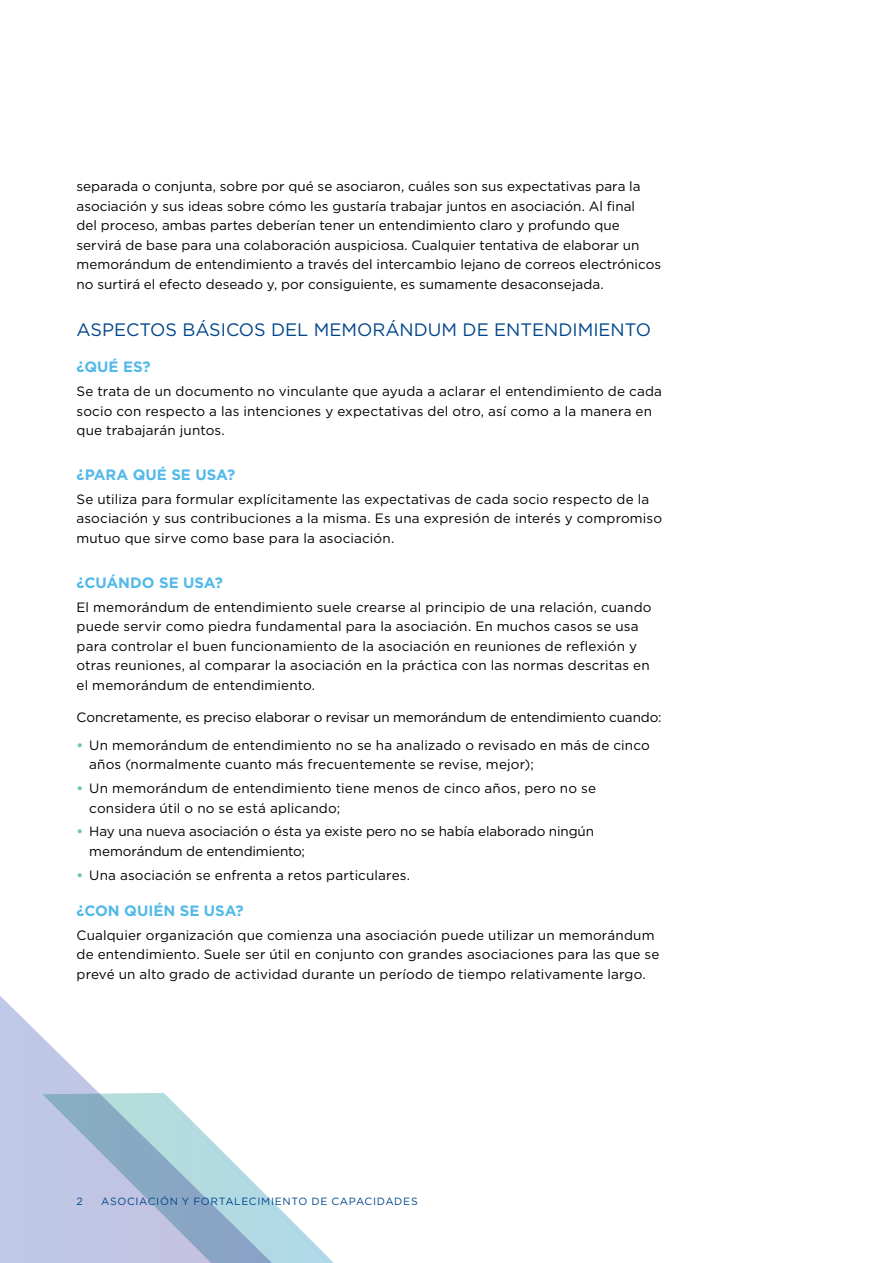
<style>
.page{position:relative;width:893px;height:1263px;background:#fff}
.page>*{position:absolute;margin:0;border:0;box-sizing:border-box;transform-origin:0 0}
.t1{font:18px "Gotham";color:#00468b}
.t2{font:700 15px "Gotham";color:#52b9e9}
.t3{font:13.5px/19.5px "Gotham";letter-spacing:.005em;color:#000}
.t4{font:10.5px "Gotham";letter-spacing:.065em;color:#00468b}
.s1{font-weight:700;color:#69c6b4}
</style>
<div class="page">
<svg style="left:0;top:996px;width:99px;height:267px"></svg>
<svg style="left:43px;top:1093px;width:291px;height:170px"></svg>
<p class="t3" style="left:77px;top:176px;width:586px">separada o conjunta, sobre por qué se asociaron, cuáles son sus expectativas para la asociación y sus ideas sobre cómo les gustaría trabajar juntos en asociación. Al final<br>del proceso, ambas partes deberían tener un entendimiento claro y profundo que servirá de base para una colaboración auspiciosa. Cualquier tentativa de elaborar un memorándum de entendimiento a través del intercambio lejano de correos electrónicos no surtirá el efecto deseado y, por consiguiente, es sumamente desaconsejada.</p>
<h1 class="t1" style="left:77px;top:318px;width:576px">ASPECTOS BÁSICOS DEL MEMORÁNDUM DE ENTENDIMIENTO</h1>
<p class="t2" style="left:77px;top:357px;width:76px">¿QUÉ ES?</p>
<p class="t3" style="left:77px;top:381px;width:587px">Se trata de un documento no vinculante que ayuda a aclarar el entendimiento de cada socio con respecto a las intenciones y expectativas del otro, así como a la manera en que trabajarán juntos.</p>
<p class="t2" style="left:77px;top:465px;width:160px">¿PARA QUÉ SE USA?</p>
<p class="t3" style="left:77px;top:489px;width:587px">Se utiliza para formular explícitamente las expectativas de cada socio respecto de la asociación y sus contribuciones a la misma. Es una expresión de interés y compromiso mutuo que sirve como base para la asociación.</p>
<p class="t2" style="left:77px;top:573px;width:148px">¿CUÁNDO SE USA?</p>
<p class="t3" style="left:77px;top:597px;width:577px">El memorándum de entendimiento suele crearse al principio de una relación, cuando puede servir como piedra fundamental para la asociación. En muchos casos se usa para controlar el buen funcionamiento de la asociación en reuniones de reflexión y otras reuniones, al comparar la asociación en la práctica con las normas descritas en el memorándum de entendimiento.</p>
<p class="t3" style="left:77px;top:707px;width:587px">Concretamente, es preciso elaborar o revisar un memorándum de entendimiento cuando:</p>
<p class="t3" style="left:89px;top:735px;width:562px;text-indent:-13px"><span class="s1">•</span> Un memorándum de entendimiento no se ha analizado o revisado en más de cinco años (normalmente cuanto más frecuentemente se revise, mejor);</p>
<p class="t3" style="left:89px;top:778px;width:508px;text-indent:-13px"><span class="s1">•</span> Un memorándum de entendimiento tiene menos de cinco años, pero no se considera útil o no se está aplicando;</p>
<p class="t3" style="left:89px;top:821px;width:506px;text-indent:-13px"><span class="s1">•</span> Hay una nueva asociación o ésta ya existe pero no se había elaborado ningún memorándum de entendimiento;</p>
<p class="t3" style="left:77px;top:865px;width:335px"><span class="s1">•</span> Una asociación se enfrenta a retos particulares.</p>
<p class="t2" style="left:77px;top:901px;width:169px">¿CON QUIÉN SE USA?</p>
<p class="t3" style="left:77px;top:925px;width:584px">Cualquier organización que comienza una asociación puede utilizar un memorándum de entendimiento. Suele ser útil en conjunto con grandes asociaciones para las que se prevé un alto grado de actividad durante un período de tiempo relativamente largo.</p>
<p class="t4" style="left:77px;top:1195px;width:8px">2</p>
<p class="t4" style="left:101px;top:1195px;width:318px">ASOCIACIÓN Y FORTALECIMIENTO DE CAPACIDADES</p>
</div>
